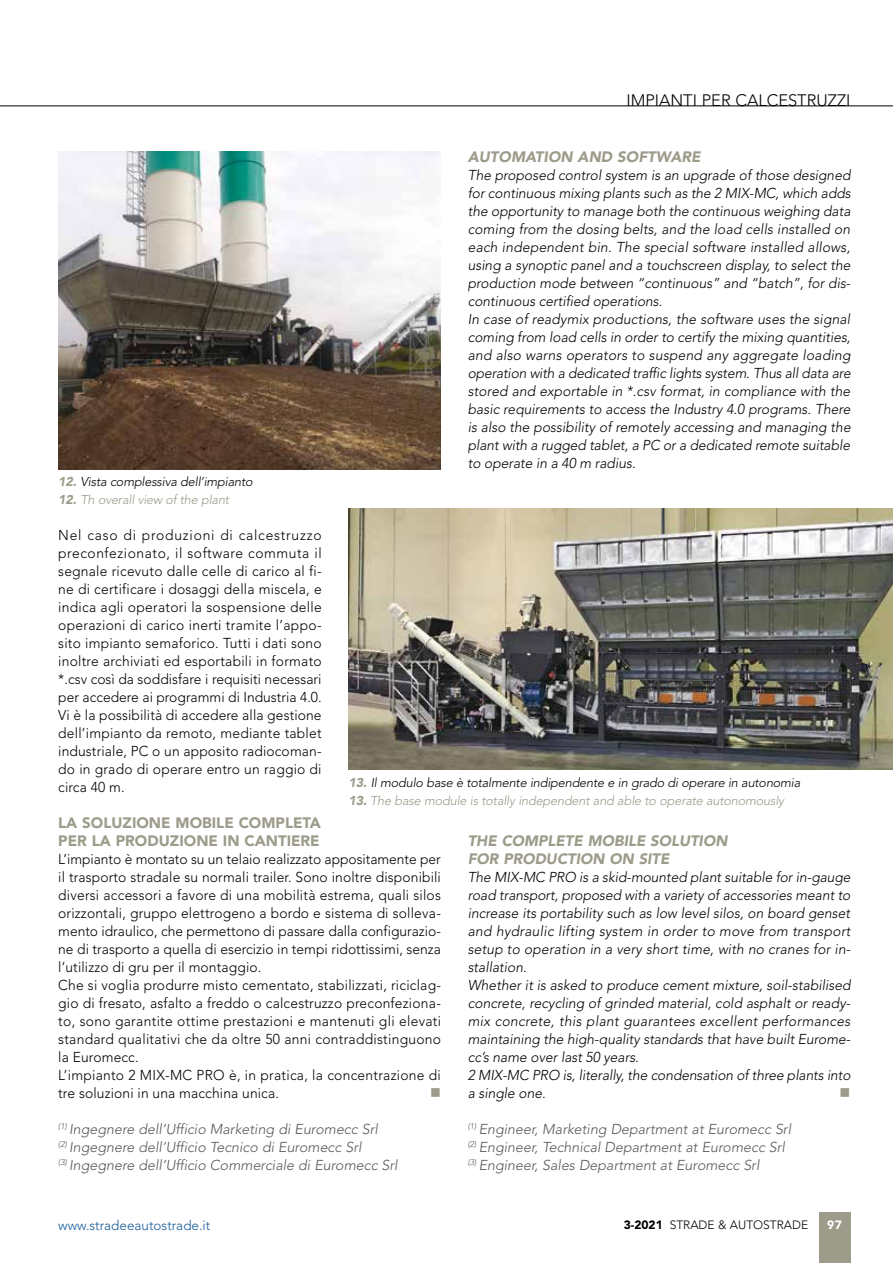
<style>
.page{position:relative;width:893px;height:1263px;background:#fff}
.page>*{position:absolute;margin:0;border:0;box-sizing:border-box;transform-origin:0 0}
.t1{font:300 16.5px "Avenir";color:#000}
.t2{font:italic 900 15px/18px "Avenir";color:#9d9b8a}
.t3{font:900 15px/18px "Avenir";color:#9d9b8a}
.t4{font:15px "Wingdings";color:#9d9b8a}
.t5{font:italic 300 14.25px/18px "Avenir";letter-spacing:.005em;color:#000}
.t6{font:300 14.25px/18px "Avenir";letter-spacing:.015em;color:#000;text-align:justify}
.t7{font:italic 300 14.25px/18px "Avenir";color:#58585a}
.t8{font:300 13.5px "Avenir";color:#165b9a}
.t9{font:italic 300 12.75px "Avenir";letter-spacing:-.015em;color:#000}
.t10{font:italic 300 12.75px "Avenir";letter-spacing:-.015em;color:#9d9b8a}
.t11{font:300 12px "Avenir";color:#000}
.t12{font:900 12px "Avenir";color:#fff}
.s1{font-weight:900;color:#9d9b8a}
.s2{font-weight:900}
</style>
<div class="page">
<div style="left:819px;top:1212px;width:31px;height:51px;background:#9d9b8a"></div>
<img style="left:348px;top:509px;width:545px;height:261px">
<img style="left:58px;top:151px;width:383px;height:318px">
<hr style="left:0;top:106px;width:893px;height:1px;background:#000">
<p class="t1" style="left:626px;top:90px;width:226px">IMPIANTI PER CALCESTRUZZI</p>
<p class="t9" style="left:58px;top:474px;width:196px"><span class="s1">12.</span> Vista complessiva dell’impianto</p>
<p class="t10" style="left:58px;top:492px;width:172px"><span class="s2">12.</span> Th overall view of the plant</p>
<p class="t2" style="left:468px;top:148px;width:234px">AUTOMATION AND SOFTWARE</p>
<p class="t5" style="left:468px;top:166px;width:385px">The proposed control system is an upgrade of those designed for continuous mixing plants such as the 2 MIX-MC, which adds the opportunity to manage both the continuous weighing data coming from the dosing belts, and the load cells installed on each independent bin. The special software installed allows, using a synoptic panel and a touchscreen display, to select the production mode between “continuous” and “batch”, for dis&shy;continuous certified operations.<br>In case of readymix productions, the software uses the signal coming from load cells in order to certify the mixing quantities, and also warns operators to suspend any aggregate loading operation with a dedicated traffic lights system. Thus all data are stored and exportable in *.csv format, in compliance with the basic requirements to access the Industry 4.0 programs. There is also the possibility of remotely accessing and managing the plant with a rugged tablet, a PC or a dedicated remote suitable to operate in a 40 m radius.</p>
<p class="t6" style="left:58px;top:526px;width:265px">Nel caso di produzioni di calcestruzzo preconfezionato, il software commuta il segnale ricevuto dalle celle di carico al fi&shy;ne di certificare i dosaggi della miscela, e indica agli operatori la sospensione delle operazioni di carico inerti tramite l’appo&shy;sito impianto semaforico. Tutti i dati sono inoltre archiviati ed esportabili in formato *.csv così da soddisfare i requisiti necessari per accedere ai programmi di Industria 4.0.<br>Vi è la possibilità di accedere alla gestione dell’impianto da remoto, mediante tablet industriale, PC o un apposito radiocoman&shy;do in grado di operare entro un raggio di circa 40 m.</p>
<p class="t3" style="left:58px;top:814px;width:264px">LA SOLUZIONE MOBILE COMPLETA<br>PER LA PRODUZIONE IN CANTIERE</p>
<p class="t6" style="left:58px;top:850px;width:384px;text-align:left">L’impianto è montato su un telaio realizzato appositamente per il trasporto stradale su normali trailer. Sono inoltre disponibili diversi accessori a favore di una mobilità estrema, quali silos orizzontali, gruppo elettrogeno a bordo e sistema di solleva&shy;mento idraulico, che permettono di passare dalla configurazio&shy;ne di trasporto a quella di esercizio in tempi ridottissimi, senza l’utilizzo di gru per il montaggio.<br>Che si voglia produrre misto cementato, stabilizzati, riciclag&shy;gio di fresato, asfalto a freddo o calcestruzzo preconfeziona&shy;to, sono garantite ottime prestazioni e mantenuti gli elevati standard qualitativi che da oltre 50 anni contraddistinguono la Euromecc.<br>L’impianto 2 MIX-MC PRO è, in pratica, la concentrazione di tre soluzioni in una macchina unica.</p>
<p class="t9" style="left:348px;top:775px;width:454px"><span class="s1">13.</span> Il modulo base è totalmente indipendente e in grado di operare in autonomia</p>
<p class="t10" style="left:348px;top:793px;width:437px"><span class="s2">13.</span> The base module is totally independent and able to operate autonomously</p>
<p class="t2" style="left:468px;top:832px;width:261px">THE COMPLETE MOBILE SOLUTION<br>FOR PRODUCTION ON SITE</p>
<p class="t5" style="left:468px;top:868px;width:384px">The MIX-MC PRO is a skid-mounted plant suitable for in-gauge road transport, proposed with a variety of accessories meant to increase its portability such as low level silos, on board genset and hydraulic lifting system in order to move from transport setup to operation in a very short time, with no cranes for in&shy;stallation.<br>Whether it is asked to produce cement mixture, soil-stabilised concrete, recycling of grinded material, cold asphalt or ready&shy;mix concrete, this plant guarantees excellent performances maintaining the high-quality standards that have built Eurome&shy;cc’s name over last 50 years.<br>2 MIX-MC PRO is, literally, the condensation of three plants into a single one.</p>
<p class="t4" style="left:430px;top:1085px;width:12px">■</p>
<p class="t4" style="left:840px;top:1085px;width:12px">■</p>
<p class="t7" style="left:58px;top:1120px;width:341px"><sup>(1)</sup> Ingegnere dell’Ufficio Marketing di Euromecc Srl<br><sup>(2)</sup> Ingegnere dell’Ufficio Tecnico di Euromecc Srl<br><sup>(3)</sup> Ingegnere dell’Ufficio Commerciale di Euromecc Srl</p>
<p class="t7" style="left:468px;top:1120px;width:325px"><sup>(1)</sup> Engineer, Marketing Department at Euromecc Srl <sup>(2)</sup> Engineer, Technical Department at Euromecc Srl <sup>(3)</sup> Engineer, Sales Department at Euromecc Srl</p>
<p class="t8" style="left:58px;top:1217px;width:154px">www.stradeeautostrade.it</p>
<p class="t11" style="left:624px;top:1217px;width:186px"><span class="s2">3-2021</span> STRADE &amp; AUTOSTRADE</p>
<p class="t12" style="left:827px;top:1217px;width:16px">97</p>
</div>
